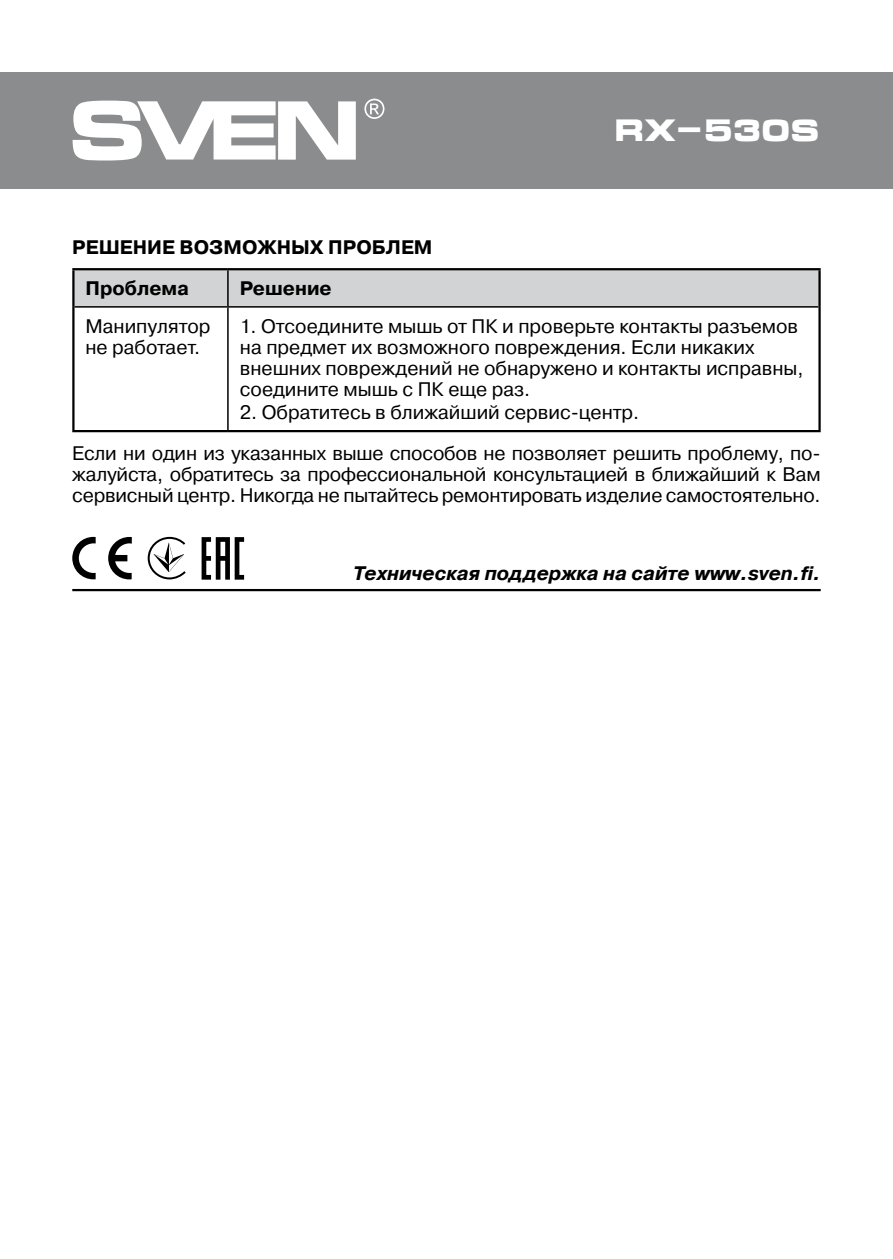
<style>
.page{position:relative;width:893px;height:1259px;background:#fff}
.page>*{position:absolute;margin:0;border:0;box-sizing:border-box;transform-origin:0 0}
.t1{font:700 30px "Micra";letter-spacing:-.05em;color:#fff}
.t2{font:19.5px/21px "Pragmatica";letter-spacing:-.01em;color:#000}
.t3{font:italic 700 19.5px "Pragmatica";color:#000}
.t4{font:700 19.5px/41.4px "Pragmatica";color:#000}
</style>
<div class="page">
<div style="left:0;top:72px;width:893px;height:117px;background:#8a8c8e"></div>
<svg style="left:73px;top:101px;width:283px;height:59px"></svg>
<svg style="left:364px;top:99px;width:20px;height:20px"></svg>
<div style="left:75px;top:270px;width:743px;height:36px;background:#d1d3d4"></div>
<hr style="left:72px;top:307px;width:3px;height:123px;background:#000">
<hr style="left:818px;top:307px;width:3px;height:123px;background:#000">
<hr style="left:72px;top:430px;width:156px;height:2px;background:#000">
<hr style="left:228px;top:430px;width:593px;height:2px;background:#000">
<hr style="left:72px;top:268px;width:156px;height:2px;background:#000">
<hr style="left:72px;top:270px;width:3px;height:37px;background:#000">
<hr style="left:228px;top:268px;width:593px;height:2px;background:#000">
<hr style="left:818px;top:270px;width:3px;height:37px;background:#000">
<hr style="left:227px;top:270px;width:2px;height:36px;background:#000">
<hr style="left:75px;top:306px;width:153px;height:2px;background:#000">
<hr style="left:228px;top:306px;width:590px;height:2px;background:#000">
<hr style="left:227px;top:308px;width:2px;height:122px;background:#000">
<svg style="left:202px;top:537px;width:42px;height:42px"></svg>
<svg style="left:108px;top:537px;width:24px;height:42px"></svg>
<svg style="left:72px;top:537px;width:24px;height:42px"></svg>
<svg style="left:148px;top:537px;width:38px;height:42px"></svg>
<hr style="left:72px;top:589px;width:749px;height:2px;background:#000">
<p class="t4" style="left:85px;top:226px;width:349px;text-indent:-13px">РЕШЕНИЕ ВОЗМОЖНЫХ ПРОБЛЕМ<br>Проблема</p>
<p class="t4" style="left:240px;top:268px;width:93px">Решение</p>
<h1 class="t1" style="left:614px;top:114px;width:208px">RX-530S</h1>
<p class="t2" style="left:85px;top:316px;width:127px">Манипулятор не работает.</p>
<p class="t2" style="left:240px;top:316px;width:565px">1. Отсоедините мышь от ПК и проверьте контакты разъемов на предмет их возможного повреждения. Если никаких внешних повреждений не обнаружено и контакты исправны, соедините мышь с ПК еще раз.</p>
<p class="t2" style="left:72px;top:392px;width:750px;line-height:40.8px;text-indent:168px">2. Обратитесь в ближайший сервис-центр.<br>Если ни один из указанных выше способов не позволяет решить проблему, по-</p>
<p class="t2" style="left:72px;top:464px;width:750px">жалуйста, обратитесь за профессиональной консультацией в ближайший к Вам сервисный центр. Никогда не пытайтесь ремонтировать изделие самостоятельно.</p>
<p class="t3" style="left:353px;top:561px;width:469px">Техническая поддержка на сайтe www.sven.fi.</p>
</div>
